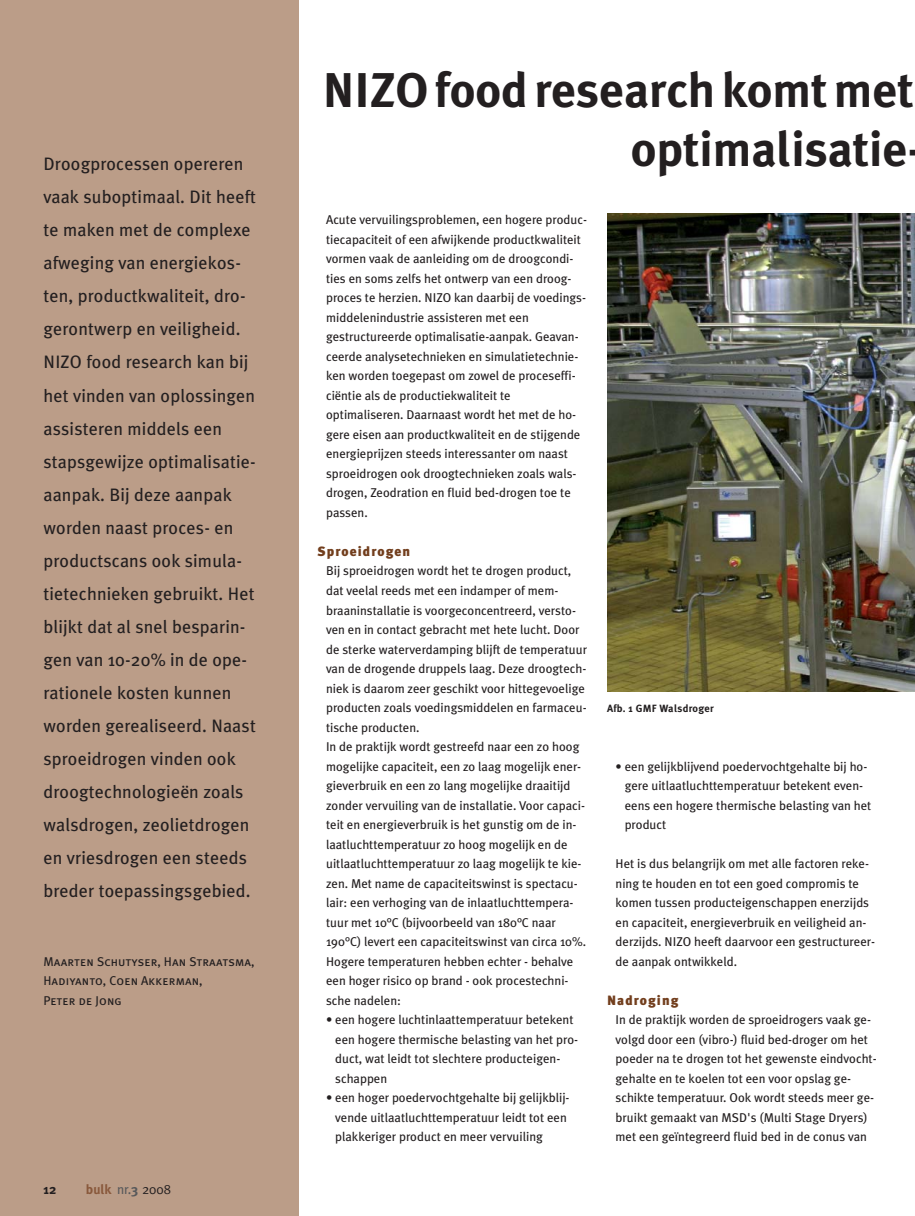
<style>
.page{position:relative;width:915px;height:1216px;background:#fff}
.page>*{position:absolute;margin:0;border:0;box-sizing:border-box;transform-origin:0 0}
.t1{font:700 48.75px/58.5px "Meta Plus";color:#231f20;text-align:right}
.t2{font:18px/33px "Meta Plus";letter-spacing:.01em;color:#231f20}
.t3{font:900 13.5px "Meta Plus";letter-spacing:.085em;color:#723e1d}
.t4{font:700 13.5px "Meta Plus";color:#89593c}
.t5{font:700 13.5px "Meta Plus";color:#231f20}
.t6{font:12.75px/19.5px "Meta Plus";color:#231f20}
.t7{font:12.75px/19.5px "Meta Plus Book Caps";letter-spacing:.01em;color:#231f20}
.t8{font:700 10.5px "Meta Plus";letter-spacing:.025em;color:#231f20}
.s1{font-weight:400;color:#58595b}
.s2{color:#58595b}
.s3{font-family:"Meta Plus Normal";font-weight:400;color:#231f20}
</style>
<div class="page">
<div style="left:0;top:0;width:298px;height:1215px;background:#bb9d88"></div>
<img style="left:607px;top:213px;width:307px;height:478px">
<p class="t2" style="left:43px;top:149px;width:214px">Droogprocessen opereren vaak suboptimaal. Dit heeft te maken met de complexe afweging van energiekos&shy;ten, productkwaliteit, dro&shy;gerontwerp en veiligheid.<br>NIZO food research kan bij het vinden van oplossingen assisteren middels een stapsgewijze optimalisatie&shy;aanpak. Bij deze aanpak worden naast proces- en productscans ook simula&shy;tietechnieken gebruikt. Het blijkt dat al snel besparin&shy;gen van 10-20% in de ope&shy;rationele kosten kunnen worden gerealiseerd. Naast sproeidrogen vinden ook droogtechnologieën zoals walsdrogen, zeolietdrogen en vriesdrogen een steeds breder toepassingsgebied.</p>
<p class="t7" style="left:43px;top:951px;width:213px">Maarten Schutyser, Han Straatsma,<br>Hadiyanto, Coen Akkerman,<br>Peter de Jong</p>
<p class="t5" style="left:43px;top:1183px;width:14px">12</p>
<p class="t4" style="left:86px;top:1183px;width:86px">bulk <span class="s1">nr.</span><span class="s2">3</span> <span class="s3">2008</span></p>
<h1 class="t1" style="left:323px;top:65px;width:592px">NIZO food research komt met optimalisatie</h1>
<p class="t6" style="left:326px;top:211px;width:262px">Acute vervuilingsproblemen, een hogere produc&shy;tiecapaciteit of een afwijkende productkwaliteit vormen vaak de aanleiding om de droogcondi&shy;ties en soms zelfs het ontwerp van een droog&shy;proces te herzien. NIZO kan daarbij de voedings&shy;middelenindustrie assisteren met een gestructureerde optimalisatie-aanpak. Geavan&shy;ceerde analysetechnieken en simulatietechnie&shy;ken worden toegepast om zowel de proceseffi&shy;ciëntie als de productiekwaliteit te optimaliseren. Daarnaast wordt het met de ho&shy;gere eisen aan productkwaliteit en de stijgende energieprijzen steeds interessanter om naast sproeidrogen ook droogtechnieken zoals wals - drogen, Zeodration en fluid bed-drogen toe te passen.</p>
<p class="t3" style="left:317px;top:546px;width:94px">Sproeidrogen</p>
<p class="t6" style="left:326px;top:562px;width:262px">Bij sproeidrogen wordt het te drogen product, dat veelal reeds met een indamper of mem&shy;braaninstallatie is voorgeconcentreerd, versto&shy;ven en in contact gebracht met hete lucht. Door de sterke waterverdamping blijft de temperatuur van de drogende druppels laag. Deze droogtech&shy;niek is daarom zeer geschikt voor hittegevoelige producten zoals voedingsmiddelen en farmaceu&shy;tische producten.<br>In de praktijk wordt gestreefd naar een zo hoog mogelijke capaciteit, een zo laag mogelijk ener&shy;gieverbruik en een zo lang mogelijke draaitijd zonder vervuiling van de installatie. Voor capaci&shy;teit en energieverbruik is het gunstig om de in&shy;laatluchttemperatuur zo hoog mogelijk en de uitlaatluchttemperatuur zo laag mogelijk te kie&shy;zen. Met name de capaciteitswinst is spectacu&shy;lair: een verhoging van de inlaatluchttempera&shy;tuur met 10°C (bijvoorbeeld van 180°C naar 190°C) levert een capaciteitswinst van circa 10%.<br>Hogere temperaturen hebben echter - behalve een hoger risico op brand - ook procestechni&shy;sche nadelen:</p>
<p class="t6" style="left:335px;top:1010px;width:244px;text-indent:-9px">• een hogere luchtinlaattemperatuur betekent een hogere thermische belasting van het pro&shy;duct, wat leidt tot slechtere producteigen&shy;schappen</p>
<p class="t6" style="left:335px;top:1088px;width:236px;text-indent:-9px">• een hoger poedervochtgehalte bij gelijkblij&shy;vende uitlaatluchttemperatuur leidt tot een plakkeriger product en meer vervuiling</p>
<p class="t8" style="left:607px;top:704px;width:108px">Afb. 1 GMF Walsdroger</p>
<p class="t6" style="left:624px;top:757px;width:248px;text-indent:-9px">• een gelijkblijvend poedervochtgehalte bij ho&shy;gere uitlaatluchttemperatuur betekent even&shy;eens een hogere thermische belasting van het product</p>
<p class="t6" style="left:615px;top:854px;width:261px">Het is dus belangrijk om met alle factoren reke&shy;ning te houden en tot een goed compromis te komen tussen producteigenschappen enerzijds en capaciteit, energieverbruik en veiligheid an&shy;derzijds. NIZO heeft daarvoor een gestructureer&shy;de aanpak ontwikkeld.</p>
<p class="t3" style="left:607px;top:994px;width:73px">Nadroging</p>
<p class="t6" style="left:615px;top:1010px;width:262px">In de praktijk worden de sproeidrogers vaak ge&shy;volgd door een (vibro-) fluid bed-droger om het poeder na te drogen tot het gewenste eindvocht&shy;gehalte en te koelen tot een voor opslag ge&shy;schikte temperatuur. Ook wordt steeds meer ge&shy;bruikt gemaakt van MSD's (Multi Stage Dryers) met een geïntegreerd fluid bed in de conus van</p>
</div>
